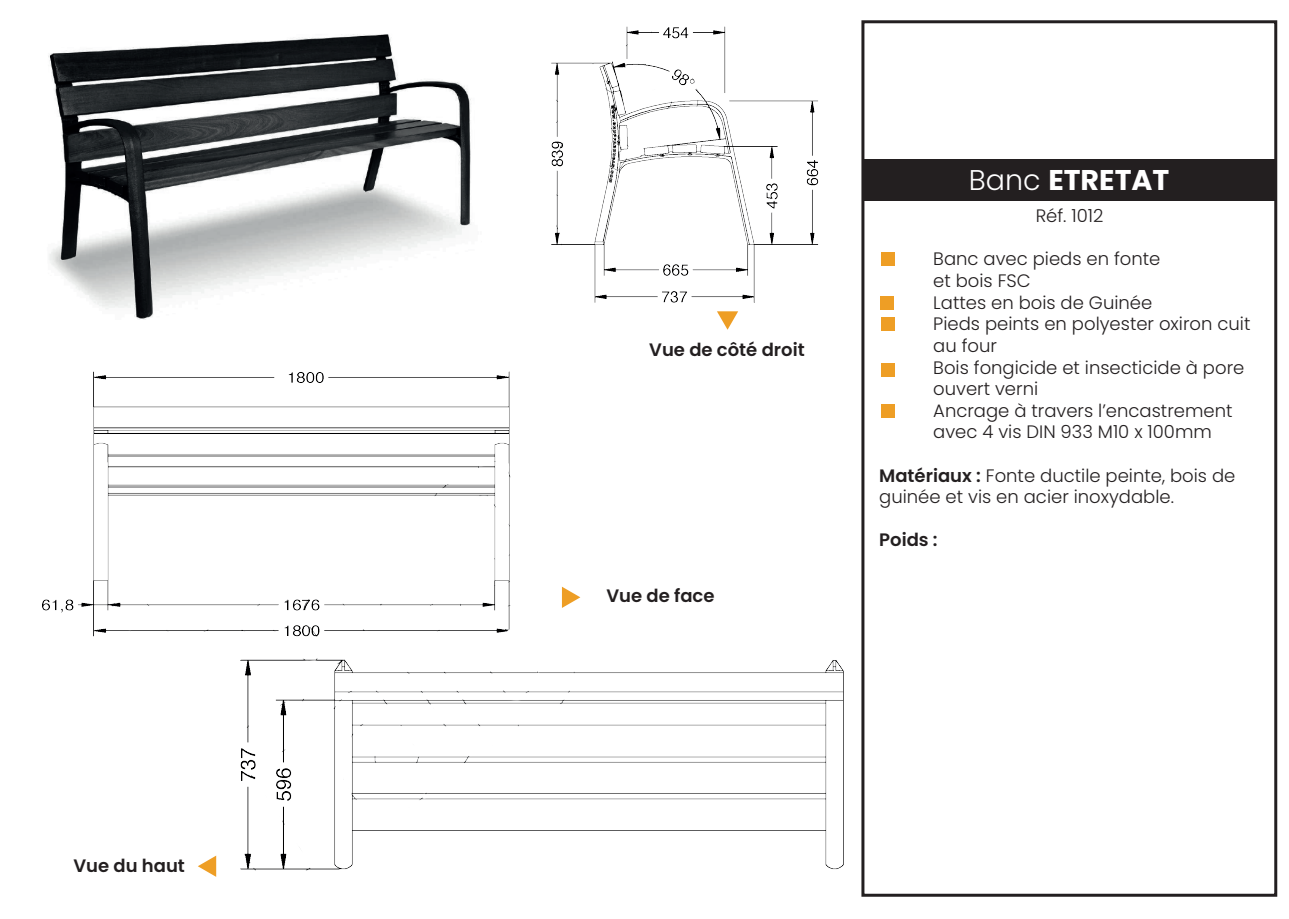
<style>
.page{position:relative;width:1289px;height:919px;background:#fff}
.page>*{position:absolute;margin:0;border:0;box-sizing:border-box;transform-origin:0 0}
.t1{font:700 28.5px "Poppins";color:#fff}
.t2{font:300 18px/21.6px "Poppins";color:#231f20}
.t3{font:600 18px "Poppins";color:#231f20}
.s1{font-weight:300}
.s2{font-weight:600}
</style>
<div class="page">
<div style="left:861px;top:20px;width:416px;height:876px;border:3px solid #231f20"></div>
<div style="left:862px;top:159px;width:412px;height:42px;background:#231f20"></div>
<svg style="left:717px;top:311px;width:21px;height:19px"></svg>
<svg style="left:562px;top:586px;width:18px;height:22px"></svg>
<svg style="left:198px;top:855px;width:18px;height:21px"></svg>
<div style="left:881px;top:253px;width:13px;height:13px;background:#ee9e25"></div>
<div style="left:881px;top:317px;width:13px;height:14px;background:#ee9e25"></div>
<div style="left:881px;top:404px;width:14px;height:14px;background:#ee9e25"></div>
<div style="left:881px;top:363px;width:14px;height:13px;background:#ee9e25"></div>
<div style="left:880px;top:296px;width:14px;height:13px;background:#ee9e25"></div>
<img style="left:48px;top:34px;width:423px;height:285px">
<img style="left:551px;top:26px;width:268px;height:276px">
<img style="left:240px;top:658px;width:604px;height:213px">
<img style="left:42px;top:371px;width:469px;height:266px">
<p class="t3" style="left:73px;top:855px;width:113px">Vue du haut</p>
<p class="t3" style="left:649px;top:339px;width:157px">Vue de côté droit</p>
<p class="t3" style="left:606px;top:585px;width:110px">Vue de face</p>
<h1 class="t1" style="left:968px;top:164px;width:202px"><span class="s1">Banc</span> ETRETAT</h1>
<p class="t2" style="left:1035px;top:205px;width:69px">Réf. 1012</p>
<p class="t2" style="left:933px;top:248px;width:319px">Banc avec pieds en fonte<br>et bois FSC<br>Lattes en bois de Guinée<br>Pieds peints en polyester oxiron cuit au four<br>Bois fongicide et insecticide à pore ouvert verni<br>Ancrage à travers l’encastrement avec 4 vis DIN 933 M10 x 100mm</p>
<p class="t2" style="left:879px;top:464px;width:358px"><span class="s2">Matériaux :</span> Fonte ductile peinte, bois de guinée et vis en acier inoxydable.</p>
<p class="t3" style="left:879px;top:529px;width:60px">Poids :</p>
</div>
